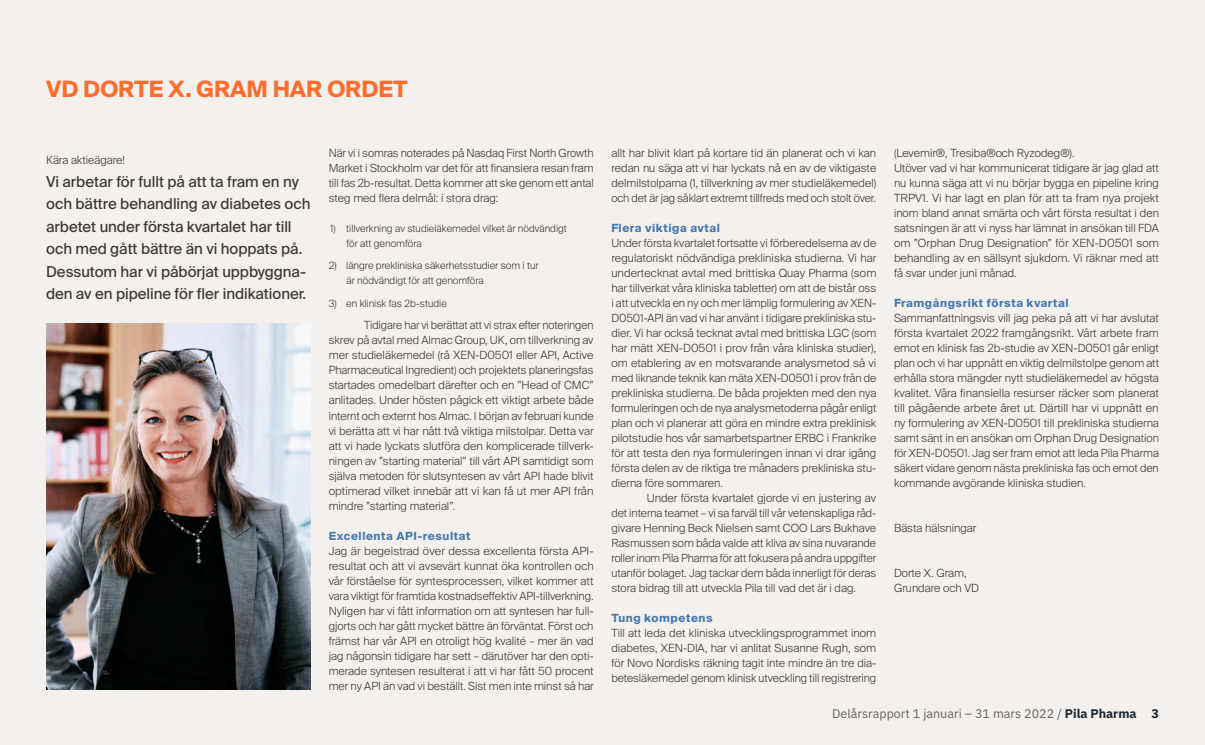
<style>
.page{position:relative;width:1205px;height:745px;background:#fff}
.page>*{position:absolute;margin:0;border:0;box-sizing:border-box;transform-origin:0 0}
.t1{font:700 22.5px "Suisse Intl";color:#ff6e2e}
.t2{font:15px/22.5px "Suisse Intl";letter-spacing:-.005em;color:#3c3838}
.t3{font:12.5px "IBM Plex Sans";color:#646464}
.t4{font:300 11.25px/15px "Suisse Intl";color:#3c3838;text-align:justify}
.t5{font:700 11.25px "Suisse Intl";letter-spacing:.05em;color:#4679af}
.t6{font:300 10px/15px "Suisse Intl";color:#3c3838}
.s1{font-weight:700;color:#1b2630}
</style>
<div class="page">
<div style="left:0;top:0;width:1205px;height:744px;background:#f3f0ed"></div>
<img style="left:46px;top:323px;width:264px;height:366px">
<h1 class="t1" style="left:46px;top:76px;width:363px">VD DORTE X. GRAM HAR ORDET</h1>
<p class="t4" style="left:46px;top:153px;width:80px">Kära aktieägare!</p>
<h2 class="t2" style="left:46px;top:170px;width:266px">Vi arbetar för fullt på att ta fram en ny och bättre behandling av diabetes och arbetet under första kvartalet har till och med gått bättre än vi hoppats på.<br>Dessutom har vi påbörjat uppbyggna&shy;den av en pipeline för fler indikationer.</h2>
<p class="t4" style="left:329px;top:145px;width:267px">När vi i somras noterades på Nasdaq First North Growth Market i Stockholm var det för att finansiera resan fram till fas 2b-resultat. Detta kommer att ske genom ett antal steg med flera delmål: i stora drag:</p>
<p class="t6" style="left:346px;top:221px;width:222px;text-indent:-16px">1) tillverkning av studieläkemedel vilket är nödvändigt för att genomföra</p>
<p class="t6" style="left:346px;top:258px;width:194px;text-indent:-18px">2) längre prekliniska säkerhetsstudier som i tur är nödvändigt för att genomföra</p>
<p class="t6" style="left:329px;top:296px;width:120px">3) en klinisk fas 2b-studie</p>
<p class="t4" style="left:329px;top:318px;width:266px;text-indent:35px">Tidigare har vi berättat att vi strax efter noteringen skrev på avtal med Almac Group, UK, om tillverkning av mer studieläkemedel (rå XEN-D0501 eller API, Active Pharmaceutical Ingredient) och projektets planeringsfas startades omedelbart därefter och en ”Head of CMC” anlitades. Under hösten pågick ett viktigt arbete både internt och externt hos Almac. I början av februari kunde vi berätta att vi har nått två viktiga milstolpar. Detta var att vi hade lyckats slutföra den komplicerade tillverk&shy;ningen av ”starting material” till vårt API samtidigt som själva metoden för slutsyntesen av vårt API hade blivit optimerad vilket innebär att vi kan få ut mer API från mindre ”starting material”.</p>
<p class="t5" style="left:329px;top:529px;width:143px">Excellenta API-resultat</p>
<p class="t4" style="left:329px;top:543px;width:267px">Jag är begeistrad över dessa excellenta första API&shy;resultat och att vi avsevärt kunnat öka kontrollen och vår förståelse för syntesprocessen, vilket kommer att vara viktigt för framtida kostnadseffektiv API-tillverkning.<br>Nyligen har vi fått information om att syntesen har full&shy;gjorts och har gått mycket bättre än förväntat. Först och främst har vår API en otroligt hög kvalité – mer än vad jag någonsin tidigare har sett – därutöver har den opti&shy;merade syntesen resulterat i att vi har fått 50 procent mer ny API än vad vi beställt. Sist men inte minst så har</p>
<p class="t4" style="left:611px;top:145px;width:266px">allt har blivit klart på kortare tid än planerat och vi kan redan nu säga att vi har lyckats nå en av de viktigaste delmilstolparna (1, tillverkning av mer studieläkemedel) och det är jag såklart extremt tillfreds med och stolt över.</p>
<p class="t5" style="left:611px;top:221px;width:110px">Flera viktiga avtal</p>
<p class="t4" style="left:611px;top:235px;width:267px">Under första kvartalet fortsatte vi förberedelserna av de regulatoriskt nödvändiga prekliniska studierna. Vi har undertecknat avtal med brittiska Quay Pharma (som har tillverkat våra kliniska tabletter) om att de bistår oss i att utveckla en ny och mer lämplig formulering av XEN-D0501-API än vad vi har använt i tidigare prekliniska stu&shy;dier. Vi har också tecknat avtal med brittiska LGC (som har mätt XEN-D0501 i prov från våra kliniska studier), om etablering av en motsvarande analysmetod så vi med liknande teknik kan mäta XEN-D0501 i prov från de prekliniska studierna. De båda projekten med den nya formuleringen och de nya analysmetoderna pågår enligt plan och vi planerar att göra en mindre extra preklinisk pilotstudie hos vår samarbetspartner ERBC i Frankrike för att testa den nya formuleringen innan vi drar igång första delen av de riktiga tre månaders prekliniska stu&shy;dierna före sommaren.</p>
<p class="t4" style="left:611px;top:490px;width:266px;text-indent:35px">Under första kvartalet gjorde vi en justering av det interna teamet – vi sa farväl till vår vetenskapliga råd&shy;givare Henning Beck Nielsen samt COO Lars Bukhave Rasmussen som båda valde att kliva av sina nuvarande roller inom Pila Pharma för att fokusera på andra uppgifter utanför bolaget. Jag tackar dem båda innerligt för deras stora bidrag till att utveckla Pila till vad det är i dag.</p>
<p class="t5" style="left:611px;top:611px;width:103px">Tung kompetens</p>
<p class="t4" style="left:611px;top:625px;width:266px">Till att leda det kliniska utvecklingsprogrammet inom diabetes, XEN-DIA, har vi anlitat Susanne Rugh, som för Novo Nordisks räkning tagit inte mindre än tre dia&shy;betesläkemedel genom klinisk utveckling till registrering</p>
<p class="t4" style="left:894px;top:145px;width:266px;text-align:left">(Levemir®, Tresiba®och Ryzodeg®).<br>Utöver vad vi har kommunicerat tidigare är jag glad att nu kunna säga att vi nu börjar bygga en pipeline kring TRPV1. Vi har lagt en plan för att ta fram nya projekt inom bland annat smärta och vårt första resultat i den satsningen är att vi nyss har lämnat in ansökan till FDA om ”Orphan Drug Designation” för XEN-D0501 som behandling av en sällsynt sjukdom. Vi räknar med att få svar under juni månad.</p>
<p class="t5" style="left:894px;top:296px;width:176px">Framgångsrikt första kvartal</p>
<p class="t4" style="left:894px;top:310px;width:267px">Sammanfattningsvis vill jag peka på att vi har avslutat första kvartalet 2022 framgångsrikt. Vårt arbete fram emot en klinisk fas 2b-studie av XEN-D0501 går enligt plan och vi har uppnått en viktig delmilstolpe genom att erhålla stora mängder nytt studieläkemedel av högsta kvalitet. Våra finansiella resurser räcker som planerat till pågående arbete året ut. Därtill har vi uppnått en ny formulering av XEN-D0501 till prekliniska studierna samt sänt in en ansökan om Orphan Drug Designation för XEN-D0501. Jag ser fram emot att leda Pila Pharma säkert vidare genom nästa prekliniska fas och emot den kommande avgörande kliniska studien.</p>
<p class="t4" style="left:894px;top:520px;width:84px">Bästa hälsningar</p>
<p class="t4" style="left:894px;top:565px;width:87px">Dorte X. Gram,<br>Grundare och VD</p>
<p class="t3" style="left:832px;top:703px;width:328px">Delårsrapport 1 januari – 31 mars 2022 / <span class="s1">Pila Pharma 3</span></p>
</div>
